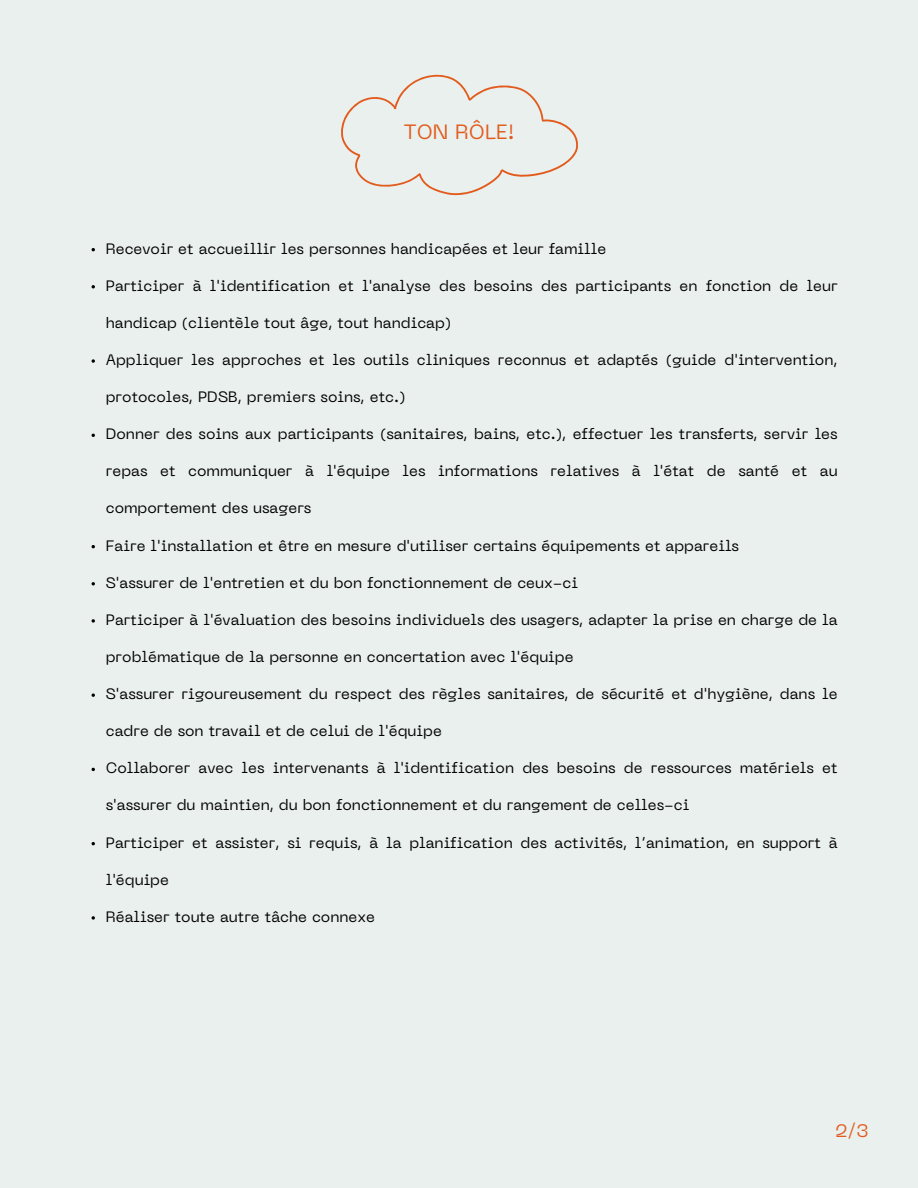
<style>
.page{position:relative;width:918px;height:1188px;background:#eaf0ed}
.page>*{position:absolute;margin:0;border:0;box-sizing:border-box;transform-origin:0 0}
.t1{font:20.55px "PP Neue Machina";color:#e25b1d}
.t2{font:18px "PP Neue Machina";color:#e25b1d}
.t3{font:15px "PP Neue Machina";color:#000}
</style>
<div class="page">
<svg style="left:92px;top:359px;width:3px;height:4px"></svg>
<svg style="left:92px;top:619px;width:3px;height:4px"></svg>
<svg style="left:92px;top:693px;width:3px;height:4px"></svg>
<svg style="left:92px;top:916px;width:3px;height:4px"></svg>
<svg style="left:341px;top:74px;width:237px;height:122px"></svg>
<p class="t1" style="left:403px;top:124px;width:113px">TON RÔLE!</p>
<p class="t3" style="left:106px;top:243px;width:502px">Recevoir et accueillir les personnes handicapées et leur famille</p>
<h1 class="t3" style="left:106px;top:280px;width:733px">Participer à l'identification et l'analyse des besoins des participants en fonction de leur</h1>
<h1 class="t3" style="left:106px;top:317px;width:347px">handicap (clientèle tout âge, tout handicap)</h1>
<p class="t3" style="left:106px;top:354px;width:733px">Appliquer les approches et les outils cliniques reconnus et adaptés (guide d'intervention,</p>
<p class="t3" style="left:106px;top:391px;width:301px">protocoles, PDSB, premiers soins, etc.)</p>
<p class="t3" style="left:106px;top:428px;width:733px">Donner des soins aux participants (sanitaires, bains, etc.), effectuer les transferts, servir les</p>
<p class="t3" style="left:106px;top:465px;width:733px">repas et communiquer à l'équipe les informations relatives à l'état de santé et au</p>
<p class="t3" style="left:106px;top:502px;width:207px">comportement des usagers</p>
<p class="t3" style="left:106px;top:540px;width:635px">Faire l'installation et être en mesure d'utiliser certains équipements et appareils</p>
<p class="t3" style="left:106px;top:577px;width:474px">S'assurer de l'entretien et du bon fonctionnement de ceux-ci</p>
<p class="t3" style="left:106px;top:614px;width:733px">Participer à l'évaluation des besoins individuels des usagers, adapter la prise en charge de la</p>
<p class="t3" style="left:106px;top:651px;width:469px">problématique de la personne en concertation avec l'équipe</p>
<p class="t3" style="left:106px;top:688px;width:733px">S'assurer rigoureusement du respect des règles sanitaires, de sécurité et d'hygiène, dans le</p>
<p class="t3" style="left:106px;top:725px;width:338px">cadre de son travail et de celui de l'équipe</p>
<p class="t3" style="left:106px;top:762px;width:733px">Collaborer avec les intervenants à l'identification des besoins de ressources matériels et</p>
<p class="t3" style="left:106px;top:799px;width:585px">s'assurer du maintien, du bon fonctionnement et du rangement de celles-ci</p>
<p class="t3" style="left:106px;top:837px;width:733px">Participer et assister, si requis, à la planification des activités, l’animation, en support à</p>
<p class="t3" style="left:106px;top:874px;width:65px">l'équipe</p>
<p class="t3" style="left:106px;top:911px;width:271px">Réaliser toute autre tâche connexe</p>
<p class="t2" style="left:836px;top:1124px;width:35px">2/3</p>
</div>
